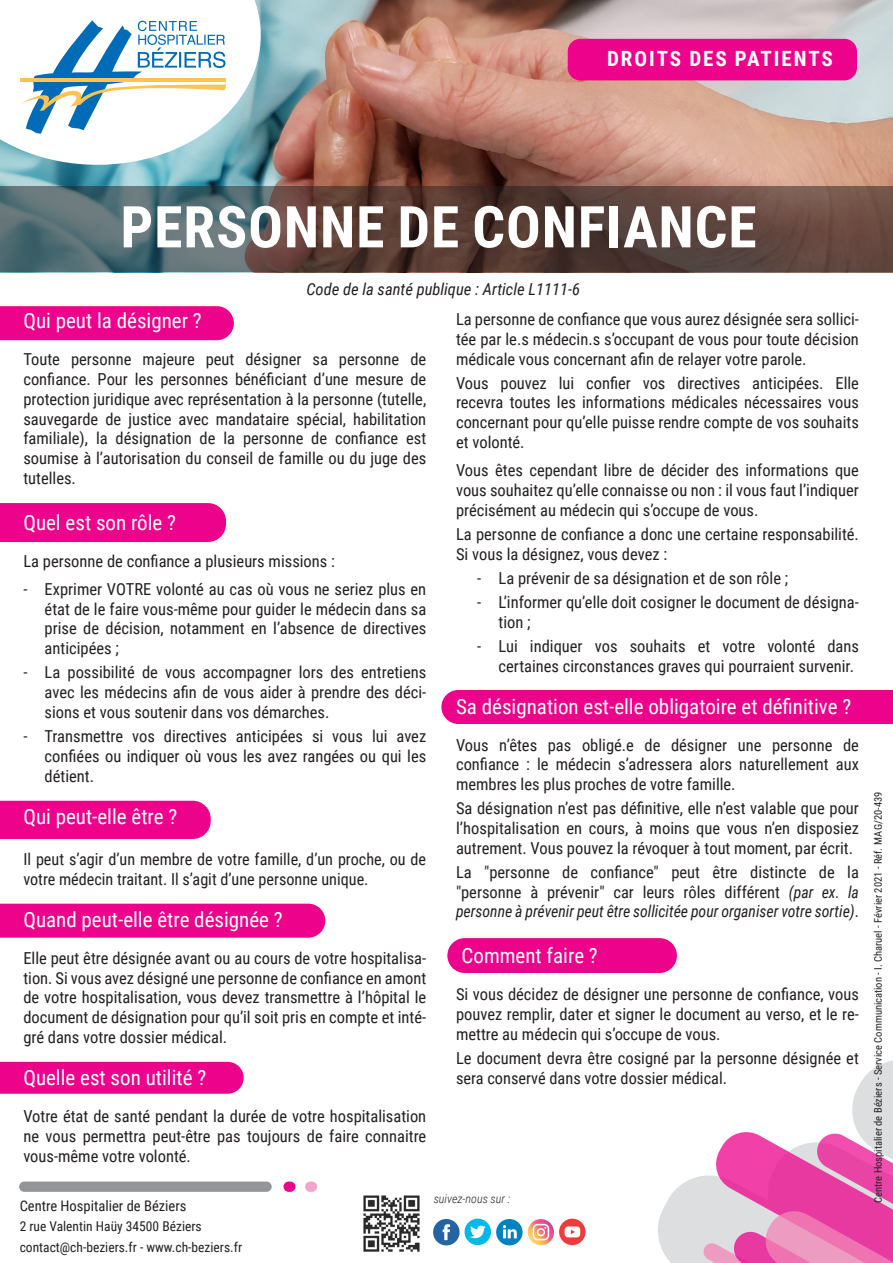
<style>
.page{position:relative;width:893px;height:1263px;background:#fff}
.page>*{position:absolute;margin:0;border:0;box-sizing:border-box;transform-origin:0 0}
.t1{font:700 57.6px "Roboto Condensed";letter-spacing:.015em;color:#fff}
.t2{font:21px "Roboto Condensed";color:#fff}
.t3{font:700 21px "Roboto Condensed";letter-spacing:.095em;color:#fff}
.t4{font:16.5px/19.8px "Roboto Condensed";color:#231f20;text-align:justify}
.t5{font:italic 16.5px "Roboto Condensed";color:#231f20}
.t6{font:14.55px "Roboto Condensed";color:#231f20}
.t7{font:13.5px/20.4px "Roboto Condensed";color:#231f20}
.t8{font:italic 300 12px "Roboto Condensed";color:#231f20}
.t9{font:10.5px "Roboto Condensed";color:#231f20}
.s1{font-style:italic}
</style>
<div class="page">
<svg style="left:658px;top:1060px;width:235px;height:203px"></svg>
<img style="left:0;top:0;width:893px;height:186px">
<div style="left:568px;top:39px;width:289px;height:41px;background:#ed028c;border-radius:13px"></div>
<svg style="left:0;top:0;width:261px;height:165px"></svg>
<hr style="left:20px;top:78px;width:206px;height:4px;background:#fec352">
<svg style="left:0;top:186px;width:893px;height:86px;background:#594e4a"></svg>
<div style="left:19px;top:1181px;width:253px;height:11px;background:#939598;border-radius:5px"></div>
<div style="left:283px;top:1181px;width:12px;height:11px;background:#ed028c;border-radius:5px"></div>
<div style="left:305px;top:1181px;width:12px;height:11px;background:#f5a5c8;border-radius:5px"></div>
<img style="left:363px;top:1195px;width:57px;height:57px">
<div style="left:465px;top:1219px;width:26px;height:26px;background:#00b9e7;border-radius:50%"></div>
<svg style="left:470px;top:1225px;width:15px;height:14px"></svg>
<div style="left:433px;top:1219px;width:27px;height:26px;background:#2463a4;border-radius:50%"></div>
<svg style="left:443px;top:1224px;width:7px;height:16px"></svg>
<div style="left:559px;top:1219px;width:26px;height:26px;background:#ee3b3d;border-radius:50%"></div>
<svg style="left:565px;top:1226px;width:15px;height:11px"></svg>
<svg style="left:528px;top:1219px;width:26px;height:26px"></svg>
<div style="left:496px;top:1219px;width:27px;height:26px;background:#0082c1;border-radius:50%"></div>
<svg style="left:503px;top:1225px;width:14px;height:13px"></svg>
<div style="left:0;top:1062px;width:244px;height:32px;background:#ed028c"></div>
<div style="left:441px;top:690px;width:452px;height:34px;background:#ed028c"></div>
<div style="left:0;top:904px;width:325px;height:34px;background:#ed028c"></div>
<div style="left:447px;top:938px;width:230px;height:35px;background:#ed028c;border-radius:17px"></div>
<div style="left:0;top:503px;width:226px;height:39px;background:#ed028c"></div>
<div style="left:0;top:801px;width:211px;height:38px;background:#ed028c"></div>
<div style="left:0;top:306px;width:234px;height:34px;background:#ed028c"></div>
<p class="t3" style="left:607px;top:43px;width:227px">DROITS DES PATIENTS</p>
<h1 class="t1" style="left:120px;top:186px;width:638px">PERSONNE DE CONFIANCE</h1>
<p class="t5" style="left:306px;top:278px;width:275px">Code de la santé publique : Article L1111-6</p>
<p class="t2" style="left:23px;top:306px;width:180px">Qui peut la désigner ?</p>
<p class="t4" style="left:23px;top:349px;width:404px">Toute personne majeure peut désigner sa personne de confiance. Pour les personnes bénéficiant d’une mesure de protection juridique avec représentation à la personne (tutelle, sauvegarde de justice avec mandataire spécial, habilitation familiale), la désignation de la personne de confiance est soumise à l’autorisation du conseil de famille ou du juge des tutelles.</p>
<p class="t2" style="left:23px;top:508px;width:154px">Quel est son rôle ?</p>
<p class="t4" style="left:23px;top:550px;width:313px">La personne de confiance a plusieurs missions :</p>
<p class="t4" style="left:45px;top:578px;width:383px;text-indent:-21px">- Exprimer VOTRE volonté au cas où vous ne seriez plus en état de le faire vous-même pour guider le médecin dans sa prise de décision, notamment en l’absence de directives anticipées ;</p>
<p class="t4" style="left:45px;top:662px;width:383px;text-indent:-21px">- La possibilité de vous accompagner lors des entretiens avec les médecins afin de vous aider à prendre des déci&shy;sions et vous soutenir dans vos démarches.</p>
<p class="t4" style="left:45px;top:726px;width:383px;text-indent:-21px">- Transmettre vos directives anticipées si vous lui avez confiées ou indiquer où vous les avez rangées ou qui les détient.</p>
<p class="t2" style="left:23px;top:802px;width:155px">Qui peut-elle être ?</p>
<p class="t4" style="left:23px;top:848px;width:404px">Il peut s’agir d’un membre de votre famille, d’un proche, ou de votre médecin traitant. Il s’agit d’une personne unique.</p>
<p class="t2" style="left:23px;top:905px;width:261px">Quand peut-elle être désignée ?</p>
<p class="t4" style="left:23px;top:947px;width:404px">Elle peut être désignée avant ou au cours de votre hospitalisa&shy;tion. Si vous avez désigné une personne de confiance en amont de votre hospitalisation, vous devez transmettre à l’hôpital le document de désignation pour qu’il soit pris en compte et inté&shy;gré dans votre dossier médical.</p>
<p class="t2" style="left:23px;top:1063px;width:184px">Quelle est son utilité ?</p>
<p class="t4" style="left:23px;top:1105px;width:404px">Votre état de santé pendant la durée de votre hospitalisation ne vous permettra peut-être pas toujours de faire connaitre vous-même votre volonté.</p>
<p class="t4" style="left:456px;top:309px;width:404px">La personne de confiance que vous aurez désignée sera sollici&shy;tée par le.s médecin.s s’occupant de vous pour toute décision médicale vous concernant afin de relayer votre parole.</p>
<p class="t4" style="left:456px;top:372px;width:404px">Vous pouvez lui confier vos directives anticipées. Elle recevra toutes les informations médicales nécessaires vous concernant pour qu’elle puisse rendre compte de vos souhaits et volonté.</p>
<p class="t4" style="left:456px;top:460px;width:404px">Vous êtes cependant libre de décider des informations que vous souhaitez qu’elle connaisse ou non : il vous faut l’indiquer précisément au médecin qui s’occupe de vous.</p>
<p class="t4" style="left:456px;top:524px;width:404px">La personne de confiance a donc une certaine responsabilité.<br>Si vous la désignez, vous devez :</p>
<p class="t4" style="left:477px;top:567px;width:312px">- La prévenir de sa désignation et de son rôle ;</p>
<p class="t4" style="left:499px;top:591px;width:362px;text-indent:-21px">- L’informer qu’elle doit cosigner le document de désigna&shy;tion ;</p>
<p class="t4" style="left:477px;top:635px;width:383px;text-align:right">- Lui indiquer vos souhaits et votre volonté dans certaines circonstances graves qui pourraient survenir.</p>
<p class="t2" style="left:456px;top:691px;width:397px">Sa désignation est-elle obligatoire et définitive ?</p>
<p class="t4" style="left:456px;top:734px;width:404px">Vous n’êtes pas obligé.e de désigner une personne de confiance : le médecin s’adressera alors naturellement aux membres les plus proches de votre famille.</p>
<p class="t4" style="left:456px;top:798px;width:404px">Sa désignation n’est pas définitive, elle n’est valable que pour l’hospitalisation en cours, à moins que vous n’en disposiez autrement. Vous pouvez la révoquer à tout moment, par écrit.</p>
<p class="t4" style="left:456px;top:861px;width:404px">La "personne de confiance" peut être distincte de la "personne à prévenir" car leurs rôles différent <span class="s1">(par ex. la personne à prévenir peut être sollicitée pour organiser votre sortie)</span>.</p>
<p class="t2" style="left:462px;top:941px;width:138px">Comment faire ?</p>
<p class="t4" style="left:456px;top:984px;width:404px">Si vous décidez de désigner une personne de confiance, vous pouvez remplir, dater et signer le document au verso, et le re&shy;mettre au médecin qui s’occupe de vous.</p>
<p class="t4" style="left:456px;top:1047px;width:404px">Le document devra être cosigné par la personne désignée et sera conservé dans votre dossier médical.</p>
<p class="t6" style="left:20px;top:1195px;width:168px">Centre Hospitalier de Béziers</p>
<p class="t7" style="left:20px;top:1216px;width:224px">2 rue Valentin Haüy 34500 Béziers contact@ch-beziers.fr - www.ch-beziers.fr</p>
<p class="t8" style="left:434px;top:1191px;width:78px">suivez-nous sur :</p>
<p class="t9" style="left:871px;top:1203px;width:413px;rotate:-90deg">Centre Hospitalier de Béziers - Service Communication - I. Charuel - Février 2021 - Réf. MAG/20-439</p>
</div>
